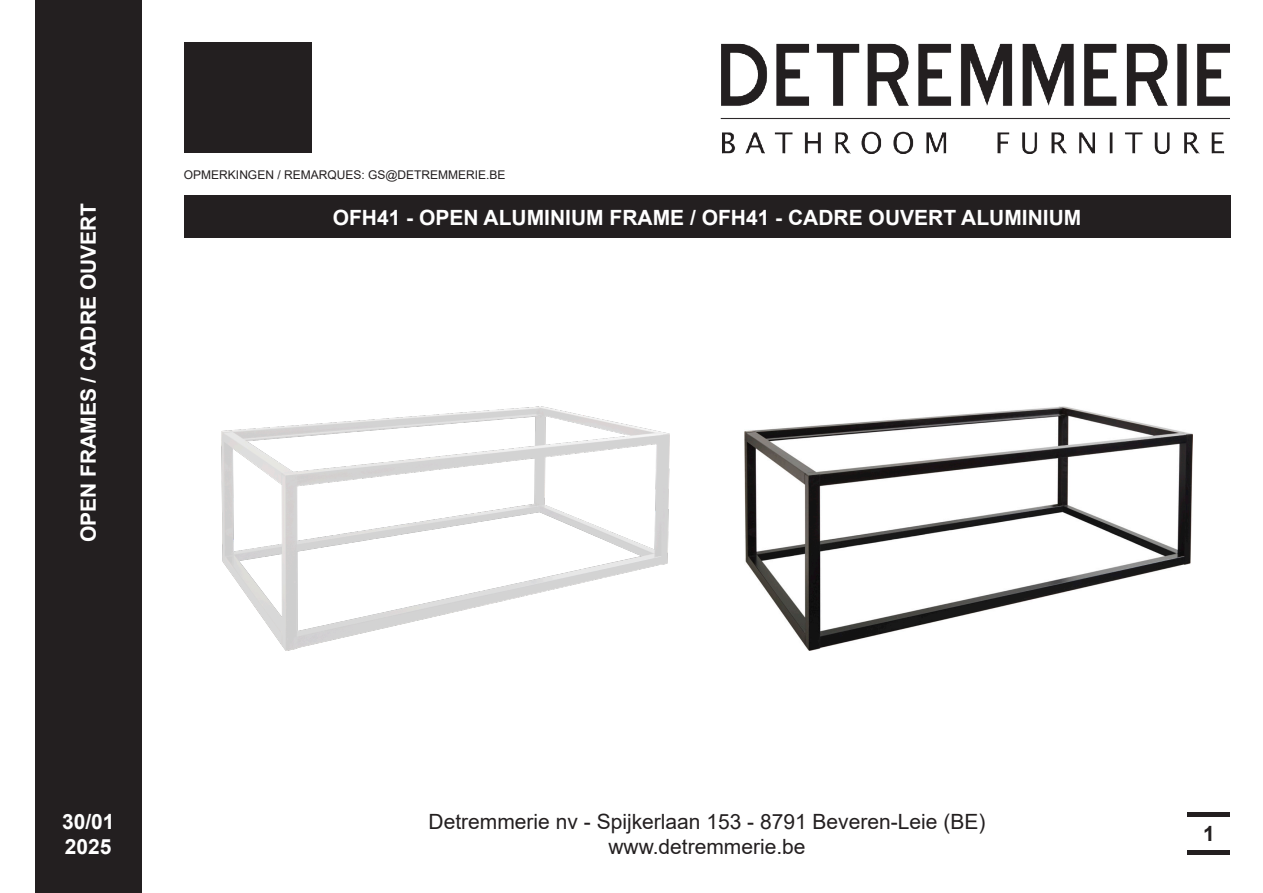
<style>
.page{position:relative;width:1263px;height:893px;background:#fff}
.page>*{position:absolute;margin:0;border:0;box-sizing:border-box;transform-origin:0 0}
.t1{font:700 21px/25.2px "Arial";color:#fff}
.t2{font:21px/25.2px "Arial";color:#231f20;text-align:center}
.t3{font:700 21px "Arial";color:#231f20}
.t4{font:12px "Arial";color:#231f20}
</style>
<div class="page">
<div style="left:35px;top:0;width:106px;height:893px;background:#231f20"></div>
<img style="left:720px;top:43px;width:510px;height:110px">
<div style="left:184px;top:196px;width:1046px;height:42px;background:#231f20"></div>
<div style="left:1187px;top:812px;width:43px;height:5px;background:#231f20"></div>
<div style="left:1187px;top:850px;width:43px;height:5px;background:#231f20"></div>
<div style="left:184px;top:43px;width:128px;height:110px;background:#231f20"></div>
<img style="left:222px;top:406px;width:447px;height:244px">
<img style="left:745px;top:406px;width:447px;height:244px">
<p class="t1" style="left:76px;top:542px;width:341px;rotate:-90deg">OPEN FRAMES / CADRE OUVERT</p>
<p class="t4" style="left:184px;top:166px;width:323px">OPMERKINGEN / REMARQUES: GS@DETREMMERIE.BE</p>
<p class="t1" style="left:333px;top:205px;width:750px">OFH41 - OPEN ALUMINIUM FRAME / OFH41 - CADRE OUVERT ALUMINIUM</p>
<p class="t1" style="left:62px;top:809px;width:54px">30/01<br>2025</p>
<p class="t2" style="left:429px;top:808px;width:558px">Detremmerie nv - Spijkerlaan 153 - 8791 Beveren-Leie (BE) www.detremmerie.be</p>
<p class="t3" style="left:1203px;top:819px;width:13px">1</p>
</div>
